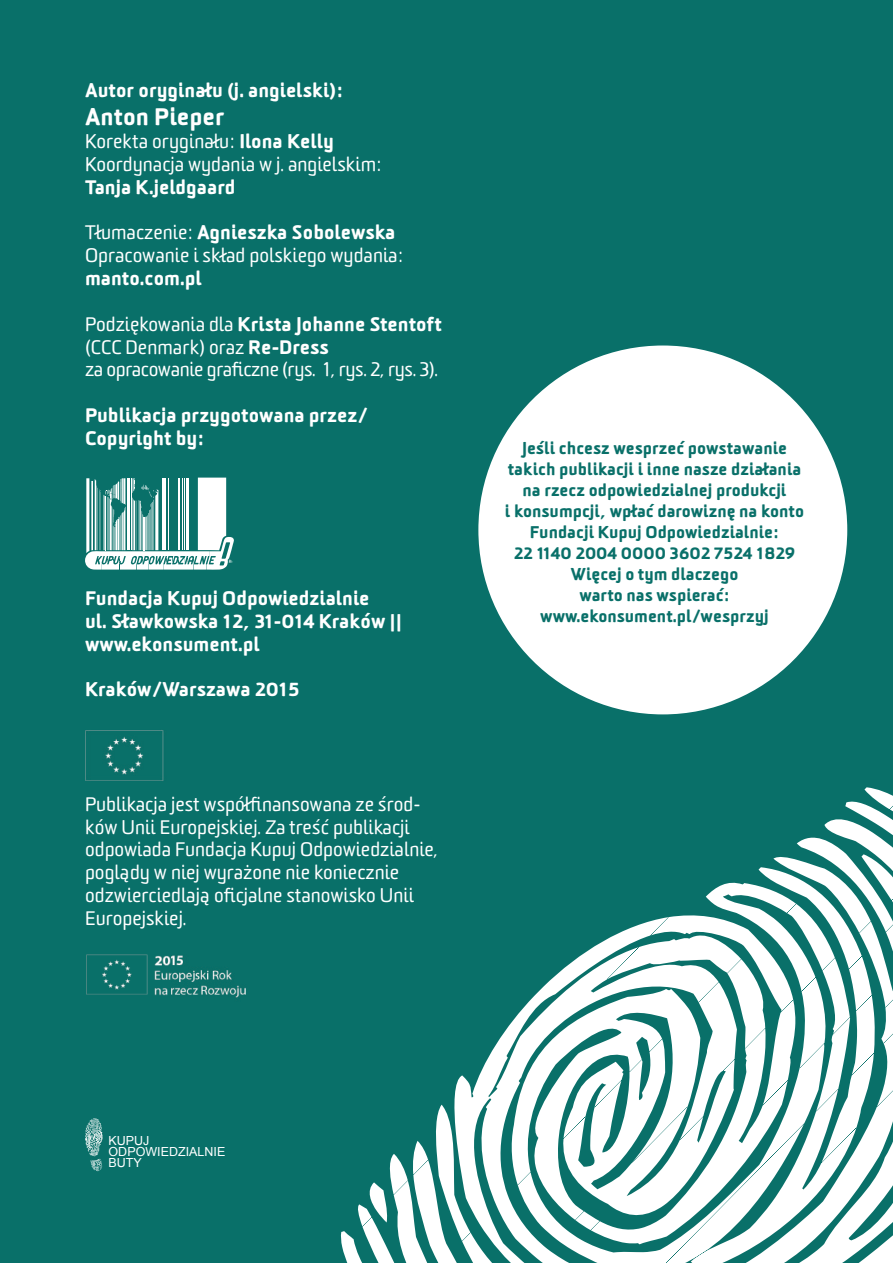
<style>
.page{position:relative;width:893px;height:1263px;background:#097069}
.page>*{position:absolute;margin:0;border:0;box-sizing:border-box;transform-origin:0 0}
.t1{font:900 23.25px "Sommet Rounded";color:#fff}
.t2{font:19.05px/22.8px "Sommet Rounded";color:#fff}
.t3{font:900 19.05px/22.8px "Sommet Rounded";color:#fff}
.t4{font:19.05px/22.8px "Sommet Rounded";letter-spacing:-.02em;color:#fff}
.t5{font:900 16.5px/21px "Sommet Rounded";color:#097069;text-align:center}
.t6{font:12.45px/10.9px "Arial";color:#fff}
.s1{font-weight:900}
</style>
<div class="page">
<div style="left:478px;top:345px;width:369px;height:369px;background:#fff;border-radius:50%"></div>
<svg style="left:340px;top:390px;width:553px;height:873px"></svg>
<img style="left:170px;top:955px;width:76px;height:43px">
<img style="left:86px;top:954px;width:84px;height:42px">
<img style="left:85px;top:730px;width:79px;height:51px">
<svg style="left:85px;top:478px;width:149px;height:92px"></svg>
<svg style="left:85px;top:1118px;width:18px;height:53px"></svg>
<p class="t3" style="left:85px;top:79px;width:260px">Autor oryginału (j. angielski):</p>
<p class="t1" style="left:85px;top:101px;width:141px">Anton Pieper</p>
<p class="t2" style="left:85px;top:130px;width:299px">Korekta oryginału: <span class="s1">Ilona Kelly<br></span>Koordynacja wydania w j. angielskim:</p>
<p class="t3" style="left:85px;top:176px;width:152px">Tanja K.jeldgaard</p>
<p class="t2" style="left:85px;top:222px;width:320px">Tłumaczenie: <span class="s1">Agnieszka Sobolewska<br></span>Opracowanie i skład polskiego wydania:</p>
<p class="t3" style="left:85px;top:267px;width:118px">manto.com.pl</p>
<p class="t4" style="left:85px;top:313px;width:358px">Podziękowania dla <span class="s1">Krista Johanne Stentoft </span>(CCC Denmark) oraz <span class="s1">Re-Dress<br></span>za opracowanie graficzne (rys. 1, rys. 2, rys. 3).</p>
<p class="t3" style="left:85px;top:404px;width:284px">Publikacja przygotowana przez/<br>Copyright by:</p>
<p class="t3" style="left:85px;top:587px;width:319px">Fundacja Kupuj Odpowiedzialnie<br>ul. Sławkowska 12, 31-014 Kraków || www.ekonsument.pl</p>
<p class="t3" style="left:85px;top:679px;width:216px">Kraków/Warszawa 2015</p>
<p class="t2" style="left:85px;top:793px;width:355px">Publikacja jest współfinansowana ze środ&shy;ków Unii Europejskiej. Za treść publikacji odpowiada Fundacja Kupuj Odpowiedzialnie, poglądy w niej wyrażone nie koniecznie odzwierciedlają oficjalne stanowisko Unii Europejskiej.</p>
<p class="t5" style="left:505px;top:438px;width:301px">Jeśli chcesz wesprzeć powstawanie takich publikacji i inne nasze działania na rzecz odpowiedzialnej produkcji<br>i konsumpcji, wpłać darowiznę na konto<br>Fundacji Kupuj Odpowiedzialnie:<br>22 1140 2004 0000 3602 7524 1829<br>Więcej o tym dlaczego<br>warto nas wspierać: www.ekonsument.pl/wesprzyj</p>
<p class="t6" style="left:109px;top:1135px;width:118px">KUPUJ<br>ODPOWIEDZIALNIE<br>BUTY</p>
</div>
